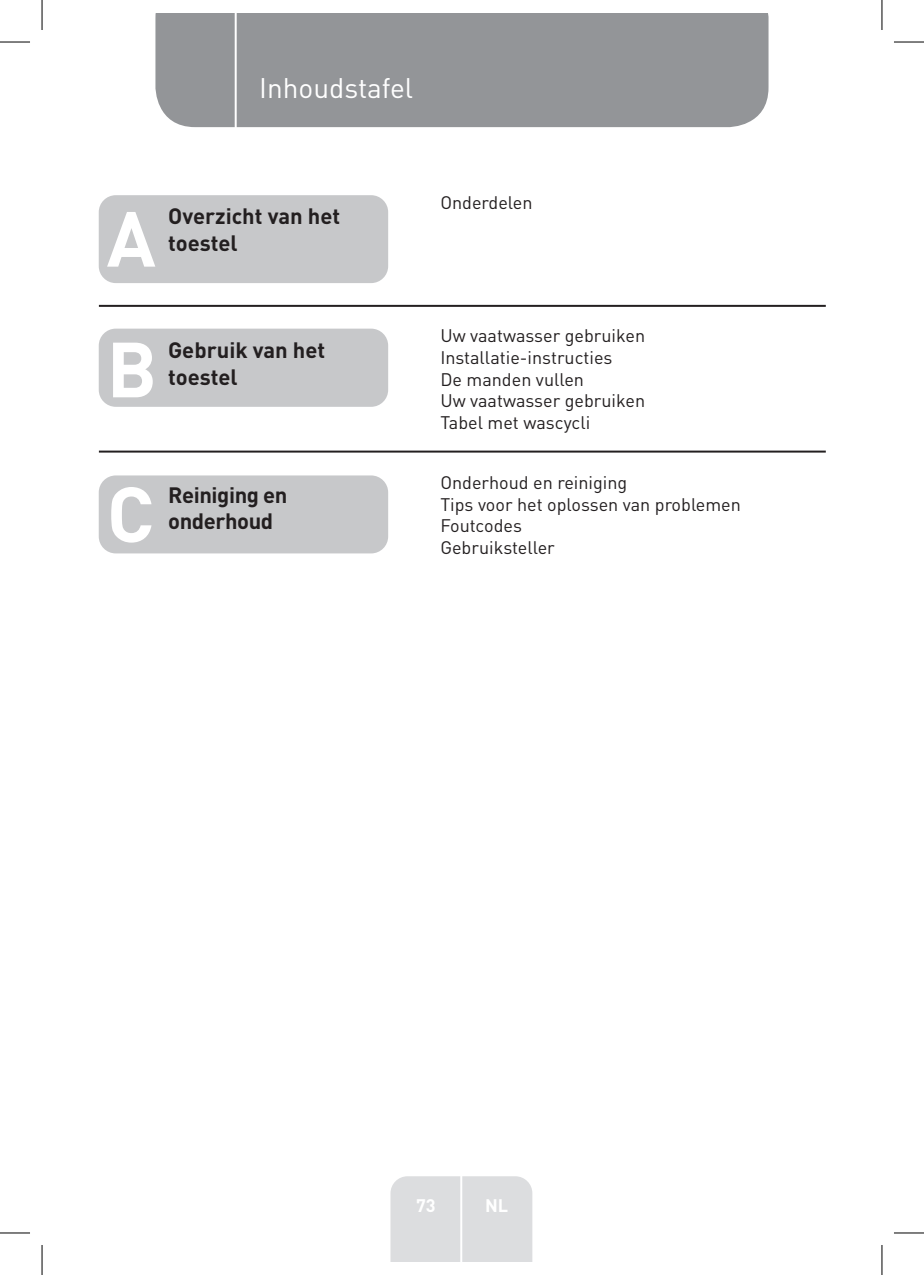
<style>
.page{position:relative;width:924px;height:1275px;background:#fff}
.page>*{position:absolute;margin:0;border:0;box-sizing:border-box;transform-origin:0 0}
.t1{font:700 76.8px "DIN Pro";color:#fff}
.t2{font:28px "DIN Pro";color:#fff}
.t3{font:700 22px/26.4px "DIN Pro";letter-spacing:-.005em;color:#231f20}
.Body{font:18px "DIN Pro";color:#231f20}
.t4{font:700 18px "DIN Pro";color:#fff}
</style>
<div class="page">
<div style="left:155px;top:14px;width:613px;height:113px;background:#939598"></div>
<hr style="left:234px;top:14px;width:2px;height:116px;background:#fff">
<div style="left:390px;top:1176px;width:142px;height:85px;background:#dcdddf"></div>
<hr style="left:460px;top:1153px;width:2px;height:108px;background:#fff">
<hr style="left:99px;top:305px;width:726px;height:2px;background:#231f20">
<hr style="left:99px;top:450px;width:726px;height:2px;background:#231f20">
<div style="left:99px;top:195px;width:289px;height:88px;background:#c7c8ca;border-radius:17px"></div>
<div style="left:99px;top:475px;width:289px;height:78px;background:#c7c8ca;border-radius:17px"></div>
<div style="left:99px;top:329px;width:289px;height:78px;background:#c7c8ca;border-radius:17px"></div>
<hr style="left:0;top:42px;width:30px;height:1px;background:#000">
<hr style="left:893px;top:42px;width:30px;height:1px;background:#000">
<hr style="left:0;top:1232px;width:30px;height:1px;background:#000">
<hr style="left:893px;top:1232px;width:30px;height:1px;background:#000">
<hr style="left:42px;top:0;width:1px;height:30px;background:#000">
<hr style="left:42px;top:1245px;width:1px;height:30px;background:#000">
<hr style="left:881px;top:0;width:1px;height:30px;background:#000">
<hr style="left:881px;top:1245px;width:1px;height:30px;background:#000">
<h2 class="t2" style="left:259px;top:69px;width:156px">Inhoudstafel</h2>
<p class="t1" style="left:107px;top:187px;width:50px">A</p>
<p class="t3" style="left:168px;top:202px;width:173px">Overzicht van het toestel</p>
<p class="t1" style="left:107px;top:317px;width:52px">B</p>
<p class="t3" style="left:168px;top:336px;width:158px">Gebruik van het toestel</p>
<p class="t1" style="left:107px;top:462px;width:49px">C</p>
<p class="t3" style="left:168px;top:481px;width:121px">Reiniging en onderhoud</p>
<p class="Body" style="left:440px;top:190px;width:94px">Onderdelen</p>
<p class="Body" style="left:440px;top:324px;width:206px">Uw vaatwasser gebruiken</p>
<p class="Body" style="left:440px;top:345px;width:174px">Installatie-instructies</p>
<p class="Body" style="left:440px;top:367px;width:145px">De manden vullen</p>
<p class="Body" style="left:440px;top:388px;width:206px">Uw vaatwasser gebruiken</p>
<p class="Body" style="left:440px;top:410px;width:151px">Tabel met wascycli</p>
<p class="Body" style="left:440px;top:470px;width:188px">Onderhoud en reiniging</p>
<p class="Body" style="left:440px;top:492px;width:302px">Tips voor het oplossen van problemen</p>
<p class="Body" style="left:440px;top:514px;width:83px">Foutcodes</p>
<p class="Body" style="left:440px;top:535px;width:116px">Gebruiksteller</p>
<p class="t4" style="left:416px;top:1192px;width:21px">73</p>
<p class="t4" style="left:485px;top:1192px;width:25px">NL</p>
</div>
